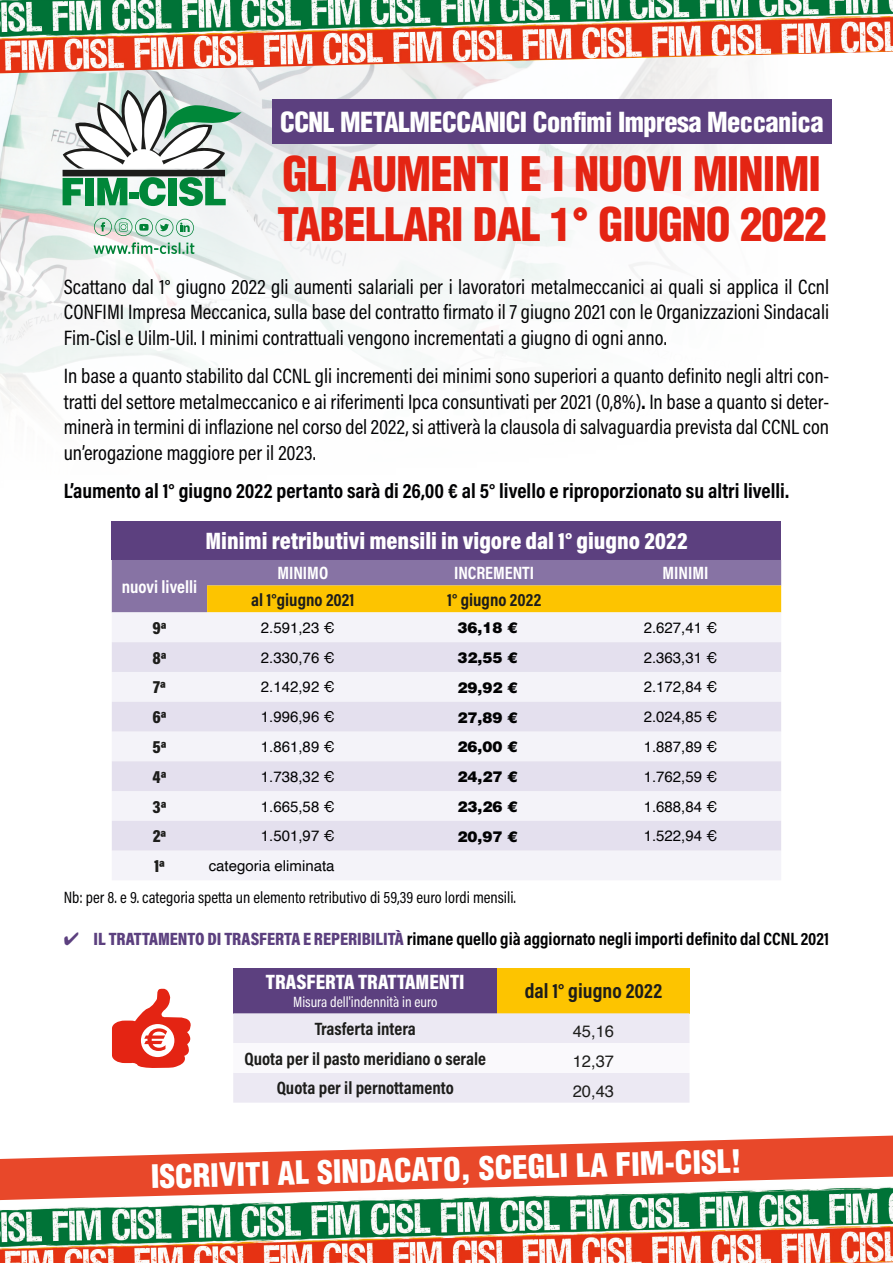
<style>
.page{position:relative;width:893px;height:1263px;background:#fff}
.page>*{position:absolute;margin:0;border:0;box-sizing:border-box;transform-origin:0 0}
.t1{font:900 condensed 46.5px "Helvetica";letter-spacing:-.02em;color:#e42413}
.t2{font:900 condensed 45.15px "Helvetica";letter-spacing:-.02em;color:#e42413}
.t3{font:900 condensed 31.5px "Helvetica";color:#fff}
.t4{font:900 condensed 27px "Helvetica";letter-spacing:-.02em;color:#fff}
.t5{font:900 24px "Acumin Pro Cond";color:#fff}
.t6{font:21px/25.5px "Acumin Pro Cond";color:#020203;text-align:justify}
.t7{font:700 21px "Acumin Pro Cond";color:#020203}
.t8{font:900 21px "Acumin Pro Cond";color:#fff}
.t9{font:700 21px "Acumin Pro Cond";color:#1d1d1b}
.t10{font:700 18px "Acumin Pro Cond";color:#1d1d1b}
.t11{font:700 18px "Acumin Pro Cond";color:#020203}
.t12{font:700 18px "Acumin Pro Cond";color:#fff}
.t13{font:900 18px "Acumin Pro Cond";color:#1d1d1b}
.t14{font:16.5px "Acumin Pro Cond";color:#020203}
.t15{font:16.5px "Helvetica";color:#1d1d1b}
.t16{font:15px "Helvetica";color:#020203}
.t17{font:900 15px "Helvetica";color:#020203}
.t18{font:15px "Acumin Pro Cond";color:#fff}
.s1{font-weight:700}
.s2{color:#5c407f}
.s3{font-weight:900;color:#5c407f}
</style>
<div class="page">
<img style="left:0;top:73px;width:797px;height:450px">
<img style="left:0;top:1200px;width:893px;height:63px">
<img style="left:0;top:0;width:893px;height:73px">
<svg style="left:0;top:1135px;width:893px;height:65px;fill:#e8482a"></svg>
<div style="left:63px;top:170px;width:162px;height:6px;background:#1d1d1b"></div>
<svg style="left:63px;top:178px;width:20px;height:27px"></svg>
<div style="left:85px;top:178px;width:9px;height:27px;background:#008739"></div>
<svg style="left:63px;top:90px;width:179px;height:79px"></svg>
<svg style="left:94px;top:177px;width:132px;height:77px"></svg>
<div style="left:112px;top:521px;width:669px;height:39px;background:#5c407f"></div>
<svg style="left:112px;top:560px;width:669px;height:52px;background:#bb965c"></svg>
<div style="left:112px;top:612px;width:669px;height:268px;background:#f4f3f9"></div>
<svg style="left:112px;top:642px;width:669px;height:208px;fill:#e4e0ee"></svg>
<div style="left:233px;top:968px;width:264px;height:45px;background:#5c407f"></div>
<div style="left:497px;top:968px;width:192px;height:45px;background:#fdc400"></div>
<svg style="left:233px;top:1013px;width:456px;height:89px"></svg>
<div style="left:272px;top:99px;width:560px;height:44px;background:#5c407f"></div>
<svg style="left:112px;top:988px;width:79px;height:80px"></svg>
<p class="t4" style="left:280px;top:105px;width:545px">CCNL METALMECCANICI Confimi Impresa Meccanica</p>
<h1 class="t1" style="left:283px;top:144px;width:540px">GLI AUMENTI E I NUOVI MINIMI</h1>
<h2 class="t2" style="left:277px;top:196px;width:551px">TABELLARI DAL 1° GIUGNO 2022</h2>
<p class="t6" style="left:64px;top:274px;width:767px">Scattano dal 1° giugno 2022 gli aumenti salariali per i lavoratori metalmeccanici ai quali si applica il Ccnl CONFIMI Impresa Meccanica, sulla base del contratto firmato il 7 giugno 2021 con le Organizzazioni Sindacali Fim-Cisl e Uilm-Uil. I minimi contrattuali vengono incrementati a giugno di ogni anno.</p>
<p class="t6" style="left:64px;top:363px;width:767px">In base a quanto stabilito dal CCNL gli incrementi dei minimi sono superiori a quanto definito negli altri con&shy;tratti del settore metalmeccanico e ai riferimenti Ipca consuntivati per 2021 (0,8%)<span class="s1">.</span> In base a quanto si deter&shy;minerà in termini di inflazione nel corso del 2022, si attiverà la clausola di salvaguardia prevista dal CCNL con un’erogazione maggiore per il 2023.</p>
<p class="t7" style="left:64px;top:477px;width:727px">L’aumento al 1° giugno 2022 pertanto sarà di 26,00 € al 5° livello e riproporzionato su altri livelli.</p>
<p class="t5" style="left:205px;top:525px;width:484px">Minimi retributivi mensili in vigore dal 1° giugno 2022</p>
<p class="t12" style="left:122px;top:575px;width:77px">nuovi livelli</p>
<p class="t12" style="left:277px;top:561px;width:52px">MINIMO</p>
<p class="t12" style="left:454px;top:561px;width:82px">INCREMENTI</p>
<p class="t12" style="left:662px;top:561px;width:47px">MINIMI</p>
<p class="t10" style="left:251px;top:587px;width:105px">al 1°giugno 2021</p>
<p class="t10" style="left:447px;top:587px;width:96px">1° giugno 2022</p>
<p class="t13" style="left:152px;top:616px;width:16px">9ª</p>
<p class="t16" style="left:261px;top:616px;width:75px">2.591,23 €</p>
<p class="t17" style="left:457px;top:618px;width:62px">36,18 €</p>
<p class="t16" style="left:644px;top:616px;width:75px">2.627,41 €</p>
<p class="t13" style="left:152px;top:646px;width:16px">8ª</p>
<p class="t16" style="left:261px;top:646px;width:75px">2.330,76 €</p>
<p class="t17" style="left:457px;top:648px;width:62px">32,55 €</p>
<p class="t16" style="left:644px;top:646px;width:75px">2.363,31 €</p>
<p class="t13" style="left:153px;top:675px;width:14px">7ª</p>
<p class="t16" style="left:261px;top:676px;width:75px">2.142,92 €</p>
<p class="t17" style="left:457px;top:678px;width:62px">29,92 €</p>
<p class="t16" style="left:644px;top:676px;width:75px">2.172,84 €</p>
<p class="t13" style="left:152px;top:705px;width:16px">6ª</p>
<p class="t16" style="left:261px;top:705px;width:75px">1.996,96 €</p>
<p class="t17" style="left:457px;top:707px;width:62px">27,89 €</p>
<p class="t16" style="left:644px;top:705px;width:75px">2.024,85 €</p>
<p class="t13" style="left:152px;top:735px;width:15px">5ª</p>
<p class="t16" style="left:261px;top:735px;width:75px">1.861,89 €</p>
<p class="t17" style="left:457px;top:737px;width:62px">26,00 €</p>
<p class="t16" style="left:644px;top:735px;width:75px">1.887,89 €</p>
<p class="t13" style="left:152px;top:765px;width:15px">4ª</p>
<p class="t16" style="left:261px;top:765px;width:75px">1.738,32 €</p>
<p class="t17" style="left:457px;top:767px;width:62px">24,27 €</p>
<p class="t16" style="left:644px;top:765px;width:75px">1.762,59 €</p>
<p class="t13" style="left:152px;top:794px;width:15px">3ª</p>
<p class="t16" style="left:261px;top:795px;width:75px">1.665,58 €</p>
<p class="t17" style="left:457px;top:797px;width:62px">23,26 €</p>
<p class="t16" style="left:644px;top:795px;width:75px">1.688,84 €</p>
<p class="t13" style="left:153px;top:824px;width:15px">2ª</p>
<p class="t16" style="left:261px;top:824px;width:75px">1.501,97 €</p>
<p class="t17" style="left:457px;top:826px;width:62px">20,97 €</p>
<p class="t16" style="left:644px;top:824px;width:75px">1.522,94 €</p>
<p class="t13" style="left:154px;top:854px;width:12px">1ª</p>
<p class="t16" style="left:209px;top:854px;width:127px">categoria eliminata</p>
<p class="t14" style="left:64px;top:887px;width:454px">Nb: per 8. e 9. categoria spetta un elemento retributivo di 59,39 euro lordi mensili.</p>
<p class="t11" style="left:64px;top:927px;width:767px"><span class="s2">✔</span> <span class="s3">IL TRATTAMENTO DI TRASFERTA E REPERIBILITÀ</span> rimane quello già aggiornato negli importi definito dal CCNL 2021</p>
<p class="t8" style="left:266px;top:968px;width:200px">TRASFERTA TRATTAMENTI</p>
<p class="t18" style="left:293px;top:992px;width:146px">Misura dell'indennità in euro</p>
<p class="t9" style="left:525px;top:977px;width:139px">dal 1° giugno 2022</p>
<p class="t10" style="left:315px;top:1017px;width:103px">Trasferta intera</p>
<p class="t15" style="left:573px;top:1018px;width:43px">45,16</p>
<p class="t10" style="left:244px;top:1046px;width:243px">Quota per il pasto meridiano o serale</p>
<p class="t15" style="left:573px;top:1048px;width:43px">12,37</p>
<p class="t10" style="left:277px;top:1076px;width:179px">Quota per il pernottamento</p>
<p class="t15" style="left:573px;top:1078px;width:43px">20,43</p>
<h3 class="t3" style="left:150px;top:1154px;width:592px;rotate:-1deg">ISCRIVITI AL SINDACATO, SCEGLI LA FIM-CISL!</h3>
</div>
